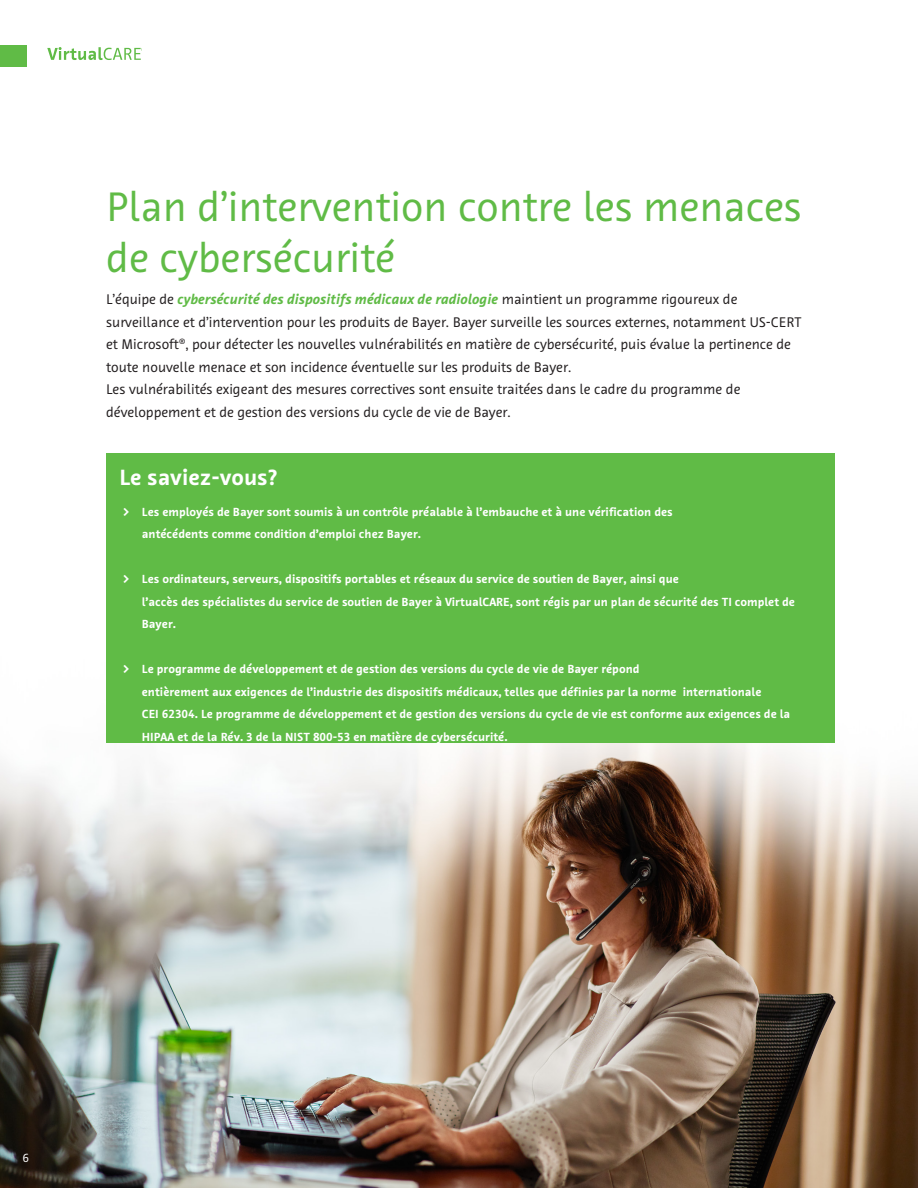
<style>
.page{position:relative;width:918px;height:1188px;background:#fff}
.page>*{position:absolute;margin:0;border:0;box-sizing:border-box;transform-origin:0 0}
.t1{font:42px/51px "Bayer Sans";color:#60bb46}
.t2{font:700 22.5px "Bayer Sans";color:#fff}
.t3{font:14.25px/22.5px "Bayer Sans";color:#231f20}
.t4{font:700 12px/22.5px "Bayer Sans";color:#fff}
.t5{font:12px "Bayer Sans";color:#fff}
.s1{font-weight:700;font-style:italic;color:#60bb46}
</style>
<div class="page">
<img style="left:0;top:743px;width:918px;height:445px">
<div style="left:106px;top:454px;width:729px;height:289px;background:#60bb46"></div>
<svg style="left:47px;top:47px;width:94px;height:13px"></svg>
<div style="left:0;top:45px;width:27px;height:22px;background:#60bb46"></div>
<p class="t1" style="left:106px;top:181px;width:697px">Plan d’intervention contre les menaces de cybersécurité</p>
<p class="t3" style="left:106px;top:288px;width:697px">L’équipe de <span class="s1">cybersécurité des dispositifs médicaux de radiologie</span> maintient un programme rigoureux de surveillance et d’intervention pour les produits de Bayer. Bayer surveille les sources externes, notamment US-CERT et Microsoft®, pour détecter les nouvelles vulnérabilités en matière de cybersécurité, puis évalue la pertinence de toute nouvelle menace et son incidence éventuelle sur les produits de Bayer.</p>
<p class="t3" style="left:106px;top:378px;width:636px">Les vulnérabilités exigeant des mesures correctives sont ensuite traitées dans le cadre du programme de développement et de gestion des versions du cycle de vie de Bayer.</p>
<p class="t2" style="left:119px;top:462px;width:159px">Le saviez-vous?</p>
<p class="t4" style="left:142px;top:500px;width:532px;text-indent:-20px">• Les employés de Bayer sont soumis à un contrôle préalable à l’embauche et à une vérification des antécédents comme condition d’emploi chez Bayer.</p>
<p class="t4" style="left:142px;top:568px;width:655px;text-indent:-20px">• Les ordinateurs, serveurs, dispositifs portables et réseaux du service de soutien de Bayer, ainsi que<br>l’accès des spécialistes du service de soutien de Bayer à VirtualCARE, sont régis par un plan de sécurité des TI complet de<br>Bayer.</p>
<p class="t4" style="left:142px;top:658px;width:650px;text-indent:-20px">• Le programme de développement et de gestion des versions du cycle de vie de Bayer répond<br>entièrement aux exigences de l’industrie des dispositifs médicaux, telles que définies par la norme internationale<br>CEI 62304. Le programme de développement et de gestion des versions du cycle de vie est conforme aux exigences de la HIPAA et de la Rév. 3 de la NIST 800-53 en matière de cybersécurité.</p>
<p class="t5" style="left:22px;top:1151px;width:8px">6</p>
</div>
